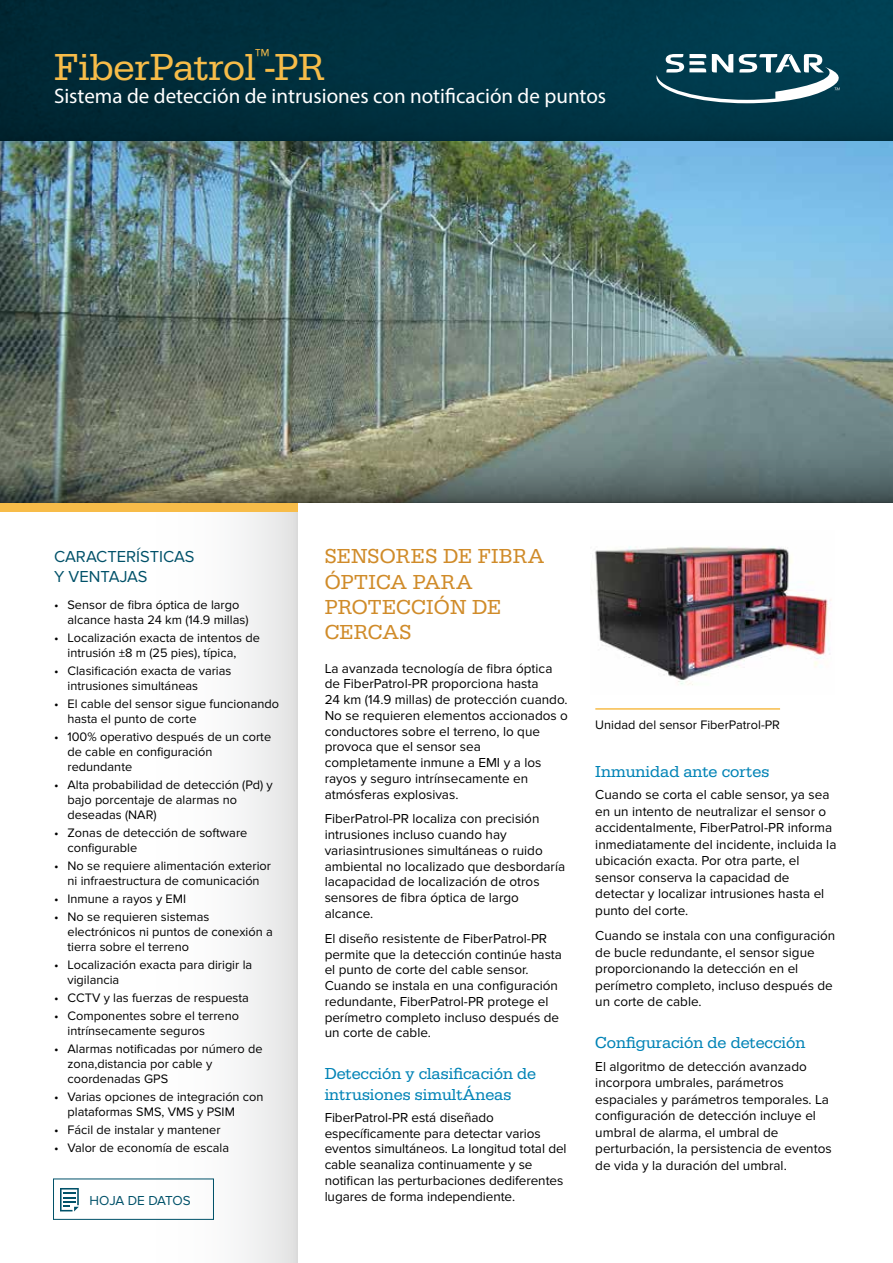
<style>
.page{position:relative;width:893px;height:1263px;background:#fff}
.page>*{position:absolute;margin:0;border:0;box-sizing:border-box;transform-origin:0 0}
.t1{font:39px "Serifa";color:#f7bc49}
.t2{font:700 33px "Proxima Nova";color:#f7bc49}
.t3{font:21px "Myriad Pro";color:#fff}
.t4{font:21px/25.2px "Serifa";letter-spacing:.01em;color:#d08b29}
.t5{font:16.5px/21px "Serifa";color:#0083b6}
.t6{font:16.5px/19.8px "Proxima Nova";color:#005169}
.t7{font:13.5px/15.8px "Proxima Nova";color:#000}
.t8{font:13.5px "Proxima Nova";letter-spacing:-.025em;color:#005169}
.t9{font:12.75px/15px "Proxima Nova";color:#000}
</style>
<div class="page">
<img style="left:0;top:0;width:893px;height:424px">
<div style="left:143px;top:503px;width:155px;height:760px;background:linear-gradient(to right,#fff,#e7e7e8)"></div>
<div style="left:0;top:503px;width:298px;height:9px;background:#f7bc49"></div>
<img style="left:595px;top:546px;width:236px;height:139px">
<hr style="left:595px;top:708px;width:185px;height:2px;background:#f7bc49">
<svg style="left:656px;top:54px;width:188px;height:49px"></svg>
<svg style="left:0;top:424px;width:893px;height:79px;background:#6f796e"></svg>
<svg style="left:60px;top:1188px;width:19px;height:23px"></svg>
<div style="left:53px;top:1178px;width:161px;height:42px;border:1px solid #005169"></div>
<h2 class="t2" style="left:255px;top:41px;width:16px">™</h2>
<h1 class="t1" style="left:54px;top:45px;width:272px">FiberPatrol -PR</h1>
<h3 class="t3" style="left:54px;top:83px;width:554px">Sistema de detección de intrusiones con notificación de puntos</h3>
<p class="t6" style="left:54px;top:547px;width:142px">CARACTERÍSTICAS<br>Y VENTAJAS</p>
<p class="t9" style="left:68px;top:598px;width:182px;text-indent:-14px">• Sensor de fibra óptica de largo alcance hasta 24 km (14.9 millas)</p>
<p class="t9" style="left:68px;top:631px;width:194px;text-indent:-14px">• Localización exacta de intentos de intrusión ±8 m (25 pies), típica,</p>
<p class="t9" style="left:68px;top:663px;width:165px;text-indent:-14px">• Clasificación exacta de varias intrusiones simultáneas</p>
<p class="t9" style="left:68px;top:696px;width:213px;text-indent:-14px">• El cable del sensor sigue funcionando hasta el punto de corte</p>
<p class="t9" style="left:68px;top:729px;width:205px;text-indent:-14px">• 100% operativo después de un corte de cable en configuración redundante</p>
<p class="t9" style="left:68px;top:777px;width:207px;text-indent:-14px">• Alta probabilidad de detección (Pd) y bajo porcentaje de alarmas no deseadas (NAR)</p>
<p class="t9" style="left:68px;top:825px;width:181px;text-indent:-14px">• Zonas de detección de software configurable</p>
<p class="t9" style="left:54px;top:858px;width:219px;text-align:center">• No se requiere alimentación exterior ni infraestructura de comunicación</p>
<p class="t9" style="left:54px;top:891px;width:134px">• Inmune a rayos y EMI</p>
<p class="t9" style="left:68px;top:909px;width:207px;text-indent:-14px">• No se requieren sistemas electrónicos ni puntos de conexión a tierra sobre el terreno</p>
<p class="t9" style="left:68px;top:957px;width:186px;text-indent:-14px">• Localización exacta para dirigir la vigilancia</p>
<p class="t9" style="left:54px;top:990px;width:197px">• CCTV y las fuerzas de respuesta</p>
<p class="t9" style="left:68px;top:1008px;width:173px;text-indent:-14px">• Componentes sobre el terreno intrínsecamente seguros</p>
<p class="t9" style="left:68px;top:1041px;width:197px;text-indent:-14px">• Alarmas notificadas por número de zona,distancia por cable y coordenadas GPS</p>
<p class="t9" style="left:68px;top:1089px;width:198px;text-indent:-14px">• Varias opciones de integración con plataformas SMS, VMS y PSIM</p>
<p class="t9" style="left:54px;top:1122px;width:168px">• Fácil de instalar y mantener</p>
<p class="t9" style="left:54px;top:1140px;width:177px">• Valor de economía de escala</p>
<p class="t8" style="left:90px;top:1193px;width:103px">HOJA DE DATOS</p>
<h3 class="t4" style="left:325px;top:544px;width:221px">SENSORES DE FIBRA<br>ÓPTICA PARA<br>PROTECCIÓN DE<br>CERCAS</h3>
<p class="t7" style="left:325px;top:660px;width:245px">La avanzada tecnología de fibra óptica de FiberPatrol-PR proporciona hasta<br>24 km (14.9 millas) de protección cuando.<br>No se requieren elementos accionados o conductores sobre el terreno, lo que provoca que el sensor sea completamente inmune a EMI y a los rayos y seguro intrínsecamente en atmósferas explosivas.</p>
<p class="t7" style="left:325px;top:811px;width:242px">FiberPatrol-PR localiza con precisión intrusiones incluso cuando hay variasintrusiones simultáneas o ruido ambiental no localizado que desbordaría lacapacidad de localización de otros sensores de fibra óptica de largo alcance.</p>
<p class="t7" style="left:325px;top:930px;width:239px">El diseño resistente de FiberPatrol-PR permite que la detección continúe hasta el punto de corte del cable sensor.<br>Cuando se instala en una configuración redundante, FiberPatrol-PR protege el perímetro completo incluso después de un corte de cable.</p>
<p class="t5" style="left:325px;top:1063px;width:213px">Detección y clasificación de intrusiones simultÁneas</p>
<p class="t7" style="left:325px;top:1110px;width:243px">FiberPatrol-PR está diseñado específicamente para detectar varios eventos simultáneos. La longitud total del cable seanaliza continuamente y se notifican las perturbaciones dediferentes lugares de forma independiente.</p>
<p class="t9" style="left:595px;top:718px;width:186px">Unidad del sensor FiberPatrol-PR</p>
<p class="t5" style="left:595px;top:761px;width:175px">Inmunidad ante cortes</p>
<p class="t7" style="left:595px;top:787px;width:243px;line-height:16.5px">Cuando se corta el cable sensor, ya sea en un intento de neutralizar el sensor o accidentalmente, FiberPatrol-PR informa inmediatamente del incidente, incluida la ubicación exacta. Por otra parte, el sensor conserva la capacidad de detectar y localizar intrusiones hasta el punto del corte.</p>
<p class="t7" style="left:595px;top:928px;width:242px;line-height:16.5px">Cuando se instala con una configuración de bucle redundante, el sensor sigue proporcionando la detección en el perímetro completo, incluso después de un corte de cable.</p>
<p class="t5" style="left:595px;top:1033px;width:212px">Configuración de detección</p>
<p class="t7" style="left:595px;top:1058px;width:238px;line-height:16.5px">El algoritmo de detección avanzado incorpora umbrales, parámetros espaciales y parámetros temporales. La configuración de detección incluye el umbral de alarma, el umbral de perturbación, la persistencia de eventos de vida y la duración del umbral.</p>
</div>
